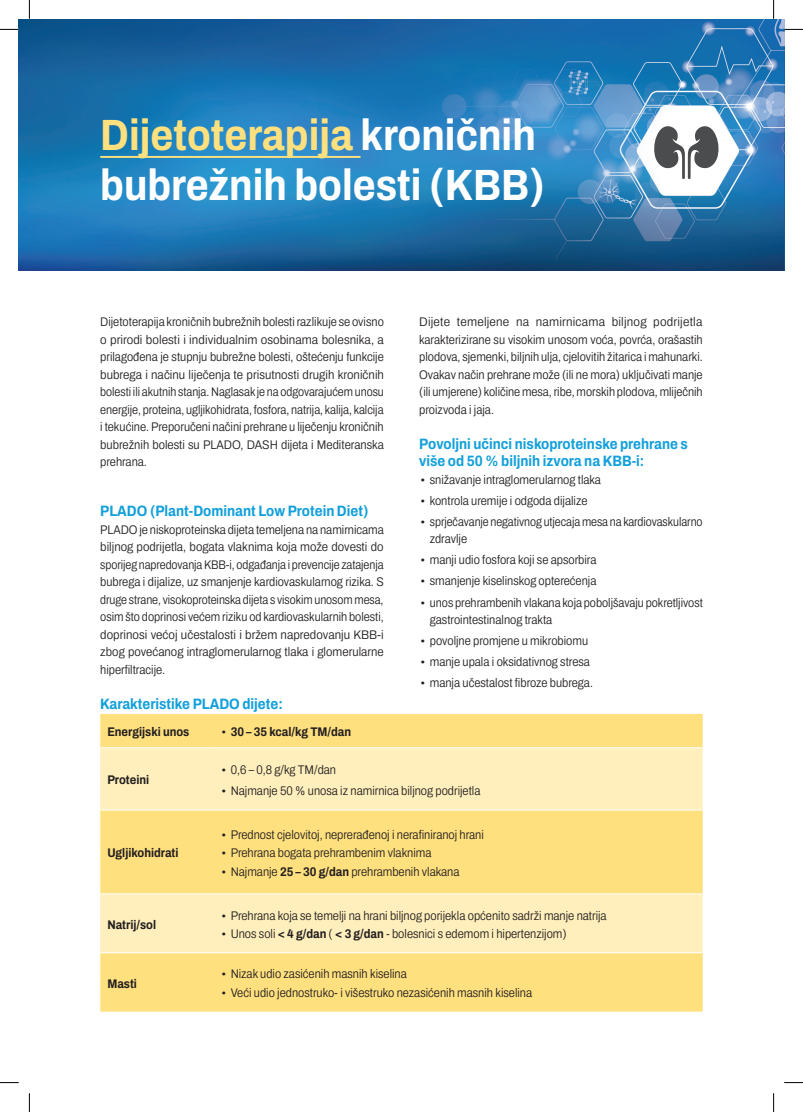
<style>
.page{position:relative;width:803px;height:1112px;background:#fff}
.page>*{position:absolute;margin:0;border:0;box-sizing:border-box;transform-origin:0 0}
.t1{font:700 semi-condensed 43.75px/50px "Archivo";color:#fff}
.t2{font:700 semi-condensed 15px/17.5px "Archivo";color:#12a0db}
.t3{font:300 semi-condensed 12.5px/17.5px "Archivo";color:#231f20;text-align:justify}
.t4{font:300 semi-condensed 12.5px/17.5px "Archivo";color:#231f20;text-align:justify;scale:1.05 1}
.t5{font:700 semi-condensed 12.5px "Archivo";color:#231f20}
.t6{font:300 semi-condensed 12.5px/17.5px "Archivo";color:#231f20;scale:.96 1}
.s1{color:#ffe07f}
.s2{font-family:"Courier New";font-weight:400;font-stretch:normal}
.s3{font-weight:700}
</style>
<div class="page">
<img style="left:19px;top:19px;width:765px;height:251px">
<div style="left:100px;top:713px;width:603px;height:298px;background:#ffe07f"></div>
<svg style="left:100px;top:748px;width:603px;height:204px;fill:#feefbc"></svg>
<hr style="left:100px;top:747px;width:113px;height:1px;background:#fff">
<hr style="left:213px;top:747px;width:490px;height:1px;background:#fff">
<hr style="left:100px;top:809px;width:113px;height:1px;background:#fff">
<hr style="left:213px;top:809px;width:490px;height:1px;background:#fff">
<hr style="left:100px;top:893px;width:113px;height:1px;background:#fff">
<hr style="left:213px;top:893px;width:490px;height:1px;background:#fff">
<hr style="left:100px;top:952px;width:113px;height:1px;background:#fff">
<hr style="left:213px;top:952px;width:490px;height:1px;background:#fff">
<hr style="left:100px;top:156px;width:260px;height:2px;background:#ffe07f">
<svg style="left:650px;top:122px;width:72px;height:57px"></svg>
<svg style="left:0;top:29px;width:19px;height:1px"></svg>
<svg style="left:784px;top:29px;width:19px;height:1px"></svg>
<svg style="left:0;top:1082px;width:19px;height:1px"></svg>
<svg style="left:784px;top:1082px;width:19px;height:1px"></svg>
<svg style="left:29px;top:0;width:1px;height:19px"></svg>
<svg style="left:29px;top:1093px;width:1px;height:18px"></svg>
<svg style="left:773px;top:0;width:1px;height:19px"></svg>
<svg style="left:773px;top:1093px;width:1px;height:18px"></svg>
<h1 class="t1" style="left:100px;top:110px;width:446px"><span class="s1">Dijetoterapija</span> kroničnih bubrežnih bolesti (KBB)</h1>
<p class="t3" style="left:100px;top:313px;width:285px">Dijetoterapija kroničnih bubrežnih bolesti razlikuje se ovisno o prirodi bolesti i individualnim osobinama bolesnika, a prilagođena je stupnju bubrežne bolesti, oštećenju funkcije bubrega i načinu liječenja te prisutnosti drugih kroničnih bolesti ili akutnih stanja. Naglasak je na odgovarajućem unosu energije, proteina, ugljikohidrata, fosfora, natrija, kalija, kalcija i tekućine. Preporučeni načini prehrane u liječenju kroničnih bubrežnih bolesti su PLADO, DASH dijeta i Mediteranska prehrana.</p>
<p class="t2" style="left:100px;top:502px;width:270px">PLADO (Plant-Dominant Low Protein Diet)</p>
<p class="t3" style="left:100px;top:520px;width:285px">PLADO je niskoproteinska dijeta temeljena na namirnicama biljnog podrijetla, bogata vlaknima koja može dovesti do sporijeg napredovanja KBB-i, odgađanja i prevencije zatajenja bubrega i dijalize, uz smanjenje kardiovaskularnog rizika. S druge strane, visokoproteinska dijeta s visokim unosom mesa, osim što doprinosi većem riziku od kardiovaskularnih bolesti, doprinosi većoj učestalosti i bržem napredovanju KBB-i zbog povećanog intraglomerularnog tlaka i glomerularne hiperfiltracije.</p>
<p class="t2" style="left:100px;top:694px;width:184px">Karakteristike PLADO dijete:</p>
<p class="t5" style="left:107px;top:722px;width:84px">Energijski unos</p>
<p class="t5" style="left:220px;top:722px;width:133px"><span class="s2">•</span> 30 – 35 kcal/kg TM/dan</p>
<p class="t5" style="left:107px;top:770px;width:43px">Proteini</p>
<p class="t4" style="left:419px;top:313px;width:272px">Dijete temeljene na namirnicama biljnog podrijetla karakterizirane su visokim unosom voća, povrća, orašastih plodova, sjemenki, biljnih ulja, cjelovitih žitarica i mahunarki.<br>Ovakav način prehrane može (ili ne mora) uključivati manje (ili umjerene) količine mesa, ribe, morskih plodova, mliječnih proizvoda i jaja.</p>
<p class="t2" style="left:419px;top:434px;width:270px">Povoljni učinci niskoproteinske prehrane s više od 50 % biljnih izvora na KBB-i:</p>
<p class="t3" style="left:419px;top:470px;width:183px"><span class="s2">•</span> snižavanje intraglomerularnog tlaka</p>
<p class="t3" style="left:419px;top:491px;width:170px"><span class="s2">•</span> kontrola uremije i odgoda dijalize</p>
<p class="t6" style="left:430px;top:512px;width:286px;text-indent:-11px"><span class="s2">•</span> sprječavanje negativnog utjecaja mesa na kardiovaskularno zdravlje</p>
<p class="t3" style="left:419px;top:551px;width:179px"><span class="s2">•</span> manji udio fosfora koji se apsorbira</p>
<p class="t3" style="left:419px;top:572px;width:179px"><span class="s2">•</span> smanjenje kiselinskog opterećenja</p>
<p class="t3" style="left:430px;top:593px;width:274px;text-indent:-11px"><span class="s2">•</span> unos prehrambenih vlakana koja poboljšavaju pokretljivost gastrointestinalnog trakta</p>
<p class="t3" style="left:419px;top:632px;width:170px"><span class="s2">•</span> povoljne promjene u mikrobiomu</p>
<p class="t3" style="left:419px;top:653px;width:172px"><span class="s2">•</span> manje upala i oksidativnog stresa</p>
<p class="t3" style="left:419px;top:674px;width:175px"><span class="s2">•</span> manja učestalost fibroze bubrega.</p>
<p class="t3" style="left:220px;top:760px;width:118px"><span class="s2">•</span> 0,6 – 0,8 g/kg TM/dan</p>
<p class="t3" style="left:220px;top:781px;width:262px"><span class="s2">•</span> Najmanje 50 % unosa iz namirnica biljnog podrijetla</p>
<p class="t5" style="left:107px;top:843px;width:73px">Ugljikohidrati</p>
<p class="t5" style="left:107px;top:914px;width:50px">Natrij/sol</p>
<p class="t5" style="left:107px;top:973px;width:31px">Masti</p>
<p class="t3" style="left:220px;top:825px;width:265px"><span class="s2">•</span> Prednost cjelovitoj, neprerađenoj i nerafiniranoj hrani</p>
<p class="t3" style="left:220px;top:844px;width:213px"><span class="s2">•</span> Prehrana bogata prehrambenim vlaknima</p>
<p class="t3" style="left:220px;top:862px;width:241px"><span class="s2">•</span> Najmanje <span class="s3">25 – 30 g/dan</span> prehrambenih vlakana</p>
<p class="t3" style="left:220px;top:906px;width:388px"><span class="s2">•</span> Prehrana koja se temelji na hrani biljnog porijekla općenito sadrži manje natrija</p>
<p class="t3" style="left:220px;top:924px;width:348px"><span class="s2">•</span> Unos soli <span class="s3">&lt; 4 g/dan</span> ( <span class="s3">&lt; 3 g/dan</span> - bolesnici s edemom i hipertenzijom)</p>
<p class="t3" style="left:220px;top:965px;width:188px"><span class="s2">•</span> Nizak udio zasićenih masnih kiselina</p>
<p class="t3" style="left:220px;top:983px;width:314px"><span class="s2">•</span> Veći udio jednostruko- i višestruko nezasićenih masnih kiselina</p>
</div>
